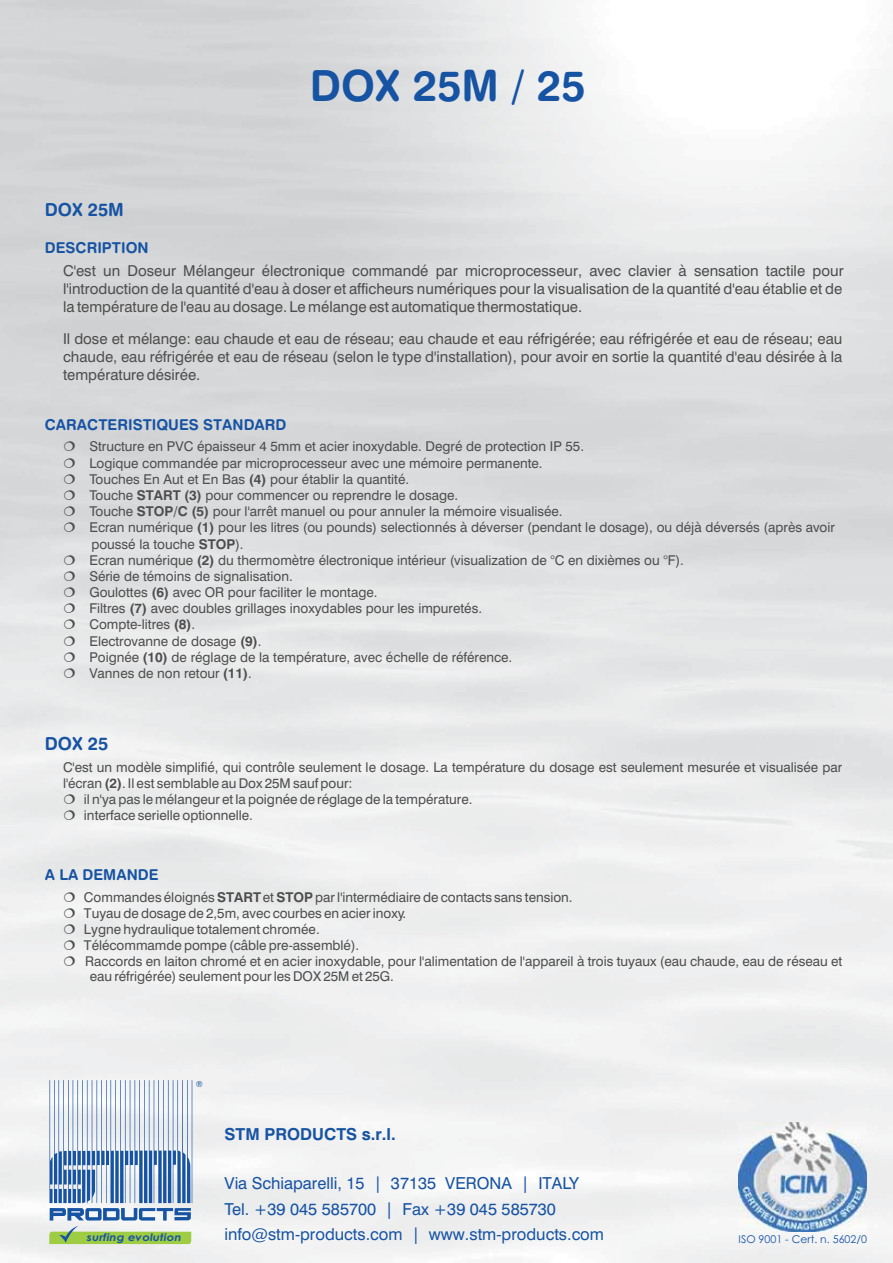
<style>
.page{position:relative;width:893px;height:1263px;background:#fff}
.page>*{position:absolute;margin:0;border:0;box-sizing:border-box;transform-origin:0 0}
.t1{font:43.05px "Swis 721 Bd Rnd BT";color:#1653a3}
.t2{font:18px "Swis 721 Bd Rnd BT";color:#1653a3}
.t3{font:16.5px/25.3px "Swis 721 BT";color:#1653a3}
.t4{font:700 16.5px "Swis 721 BT";color:#1653a3}
.t5{font:15px/18px "Swis 721 BT";color:#4e4d4d;text-align:justify}
.t6{font:15px "Swis 721 Bd Rnd BT";color:#1653a3}
.t7{font:13.5px/16.2px "Swis 721 BT";color:#4e4d4d}
.t8{font:10.65px "Century Gothic";color:#1653a3}
.t9{font:italic 700 10.5px "Century Gothic";letter-spacing:.01em;color:#1653a3;scale:1.13 1}
.t10{font:8.55px "Swis 721 BT";color:#1653a3}
.s1{font-weight:700}
</style>
<div class="page">
<img style="left:0;top:0;width:893px;height:1263px">
<svg style="left:49px;top:1080px;width:144px;height:164px"></svg>
<img style="left:738px;top:1123px;width:128px;height:109px">
<svg style="left:64px;top:794px;width:25px;height:27px"></svg>
<svg style="left:64px;top:442px;width:25px;height:10px"></svg>
<svg style="left:64px;top:458px;width:25px;height:59px"></svg>
<svg style="left:64px;top:523px;width:25px;height:10px"></svg>
<svg style="left:64px;top:555px;width:25px;height:43px"></svg>
<svg style="left:64px;top:604px;width:25px;height:10px"></svg>
<svg style="left:64px;top:620px;width:25px;height:10px"></svg>
<svg style="left:64px;top:636px;width:25px;height:43px"></svg>
<svg style="left:64px;top:892px;width:25px;height:59px"></svg>
<svg style="left:64px;top:957px;width:25px;height:10px"></svg>
<h2 class="t2" style="left:45px;top:203px;width:81px">DOX 25M</h2>
<p class="t6" style="left:45px;top:242px;width:105px">DESCRIPTION</p>
<h1 class="t1" style="left:310px;top:70px;width:277px">DOX 25M / 25</h1>
<p class="t5" style="left:63px;top:263px;width:782px">C'est un Doseur Mélangeur électronique commandé par microprocesseur, avec clavier à sensation tactile pour l'introduction de la quantité d'eau à doser et afficheurs numériques pour la visualisation de la quantité d'eau établie et de la température de l'eau au dosage. Le mélange est automatique thermostatique.</p>
<p class="t5" style="left:63px;top:331px;width:781px">Il dose et mélange: eau chaude et eau de réseau; eau chaude et eau réfrigérée; eau réfrigérée et eau de réseau; eau chaude, eau réfrigérée et eau de réseau (selon le type d'installation), pour avoir en sortie la quantité d'eau désirée à la température désirée.</p>
<p class="t6" style="left:45px;top:419px;width:243px">CARACTERISTIQUES STANDARD</p>
<p class="t7" style="left:89px;top:440px;width:747px">Structure en PVC épaisseur 4 5mm et acier inoxydable. Degré de protection IP 55.<br>Logique commandée par microprocesseur avec une mémoire permanente.<br>Touches En Aut et En Bas <span class="s1">(4)</span> pour établir la quantité.<br>Touche <span class="s1">START (3)</span> pour commencer ou reprendre le dosage.<br>Touche <span class="s1">STOP/C (5)</span> pour l'arrêt manuel ou pour annuler la mémoire visualisée.<br>Ecran numérique <span class="s1">(1)</span> pour les litres (ou pounds) selectionnés à déverser (pendant le dosage), ou déjà déversés (après avoir poussé la touche <span class="s1">STOP</span>).<br>Ecran numérique <span class="s1">(2)</span> du thermomètre électronique intérieur (visualization de °C en dixièmes ou °F).<br>Série de témoins de signalisation.<br>Goulottes <span class="s1">(6)</span> avec OR pour faciliter le montage.<br>Filtres <span class="s1">(7)</span> avec doubles grillages inoxydables pour les impuretés.<br>Compte-litres <span class="s1">(8)</span>.<br>Electrovanne de dosage <span class="s1">(9)</span>.<br>Poignée <span class="s1">(10)</span> de réglage de la température, avec échelle de référence.<br>Vannes de non retour <span class="s1">(11)</span>.</p>
<h2 class="t2" style="left:45px;top:737px;width:65px">DOX 25</h2>
<p class="t7" style="left:63px;top:760px;width:781px">C'est un modèle simplifié, qui contrôle seulement le dosage. La température du dosage est seulement mesurée et visualisée par</p>
<p class="t7" style="left:63px;top:776px;width:291px">l'écran <span class="s1">(2)</span>. Il est semblable au Dox 25M sauf pour:</p>
<p class="t7" style="left:84px;top:793px;width:390px">il n'ya pas le mélangeur et la poignée de réglage de la température.</p>
<p class="t7" style="left:84px;top:809px;width:170px">interface serielle optionnelle.</p>
<p class="t6" style="left:45px;top:869px;width:115px">A LA DEMANDE</p>
<p class="t7" style="left:84px;top:890px;width:760px">Commandes éloignés <span class="s1">START</span> et <span class="s1">STOP</span> par l'intermédiaire de contacts sans tension.<br>Tuyau de dosage de 2,5m, avec courbes en acier inoxy.<br>Lygne hydraulique totalement chromée.<br>Télécommamde pompe (câble pre-assemblé).<br>Raccords en laiton chromé et en acier inoxydable, pour l'alimentation de l'appareil à trois tuyaux (eau chaude, eau de réseau et</p>
<p class="t7" style="left:90px;top:970px;width:306px">eau réfrigérée) seulement pour les DOX 25M et 25G.</p>
<p class="t10" style="left:196px;top:1081px;width:9px">®</p>
<p class="t9" style="left:87px;top:1231px;width:85px">surfing evolution</p>
<p class="t4" style="left:225px;top:1124px;width:173px">STM PRODUCTS s.r.l.</p>
<p class="t3" style="left:225px;top:1173px;width:381px">Via Schiaparelli, 15 | 37135 VERONA | ITALY<br>Tel. +39 045 585700 | Fax +39 045 585730 info@stm-products.com | www.stm-products.com</p>
<p class="t8" style="left:738px;top:1235px;width:130px">ISO 9001 - Cert. n. 5602/0</p>
</div>
